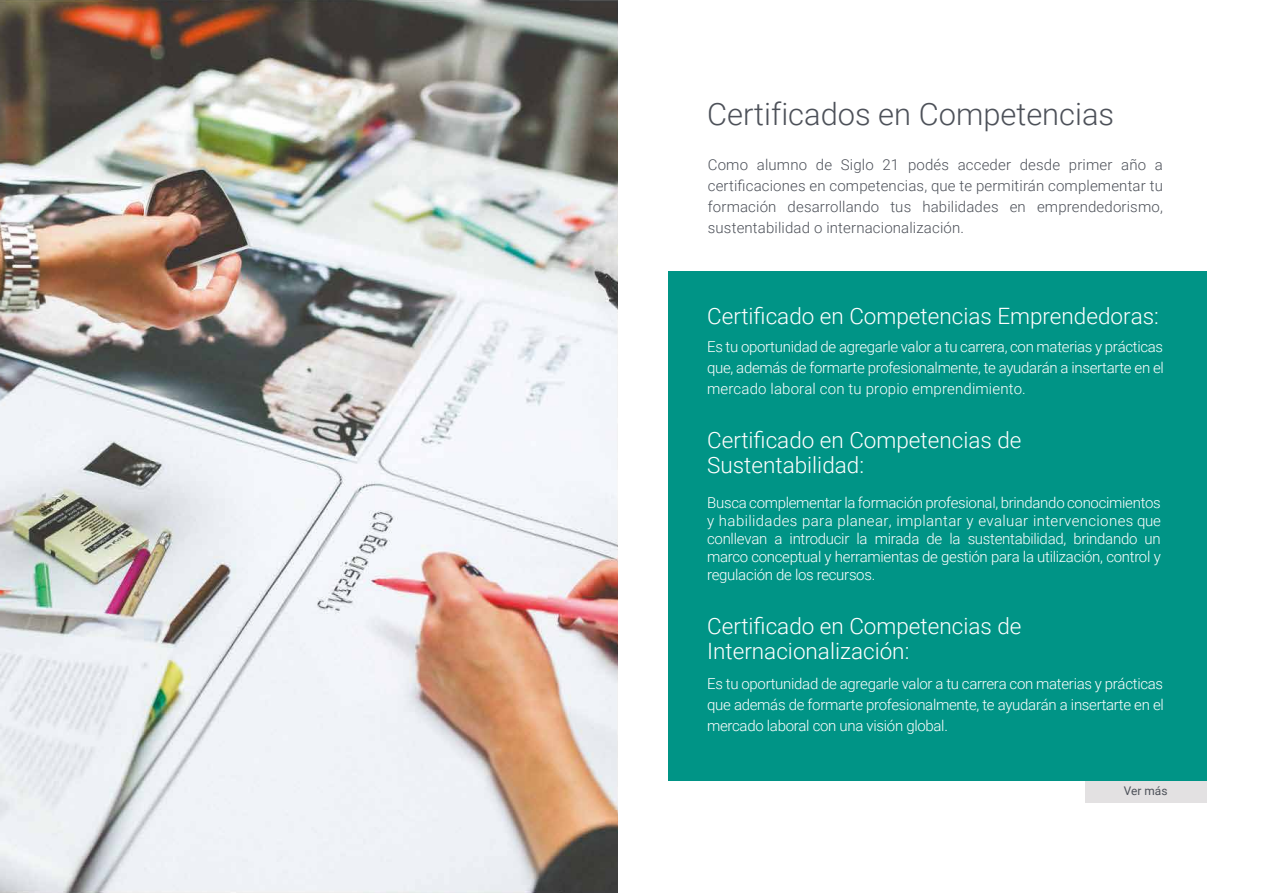
<style>
.page{position:relative;width:1263px;height:893px;background:#fff}
.page>*{position:absolute;margin:0;border:0;box-sizing:border-box;transform-origin:0 0}
.t1{font:300 30.9px "Roboto";color:#4d5159}
.t2{font:300 22.5px/25.5px "Roboto";color:#fff}
.t3{font:300 15px/21px "Roboto";letter-spacing:-.02em;color:#fff;text-align:justify}
.t4{font:300 15px/21px "Roboto";letter-spacing:.01em;color:#4d5159;text-align:justify}
.t5{font:11.85px "Roboto";color:#4d5159}
</style>
<div class="page">
<img style="left:0;top:0;width:617px;height:893px">
<div style="left:669px;top:271px;width:538px;height:510px;background:#009486"></div>
<div style="left:1085px;top:781px;width:122px;height:21px;background:#e3e1e2"></div>
<h1 class="t1" style="left:707px;top:92px;width:408px">Certificados en Competencias</h1>
<p class="t4" style="left:708px;top:154px;width:457px">Como alumno de Siglo 21 podés acceder desde primer año a certificaciones en competencias, que te permitirán complementar tu formación desarrollando tus habilidades en emprendedorismo, sustentabilidad o internacionalización.</p>
<h2 class="t2" style="left:707px;top:302px;width:453px">Certificado en Competencias Emprendedoras:</h2>
<p class="t3" style="left:707px;top:336px;width:458px">Es tu oportunidad de agregarle valor a tu carrera, con materias y prácticas que, además de formarte profesionalmente, te ayudarán a insertarte en el mercado laboral con tu propio emprendimiento.</p>
<h2 class="t2" style="left:707px;top:426px;width:316px">Certificado en Competencias de<br>Sustentabilidad:</h2>
<p class="t3" style="left:707px;top:493px;width:455px;line-height:18px">Busca complementar la formación profesional, brindando conocimientos y habilidades para planear, implantar y evaluar intervenciones que conllevan a introducir la mirada de la sustentabilidad, brindando un marco conceptual y herramientas de gestión para la utilización, control y regulación de los recursos.</p>
<h2 class="t2" style="left:707px;top:612px;width:316px">Certificado en Competencias de<br>Internacionalización:</h2>
<p class="t3" style="left:707px;top:673px;width:458px">Es tu oportunidad de agregarle valor a tu carrera con materias y prácticas que además de formarte profesionalmente, te ayudarán a insertarte en el mercado laboral con una visión global.</p>
<p class="t5" style="left:1124px;top:783px;width:45px">Ver más</p>
</div>
